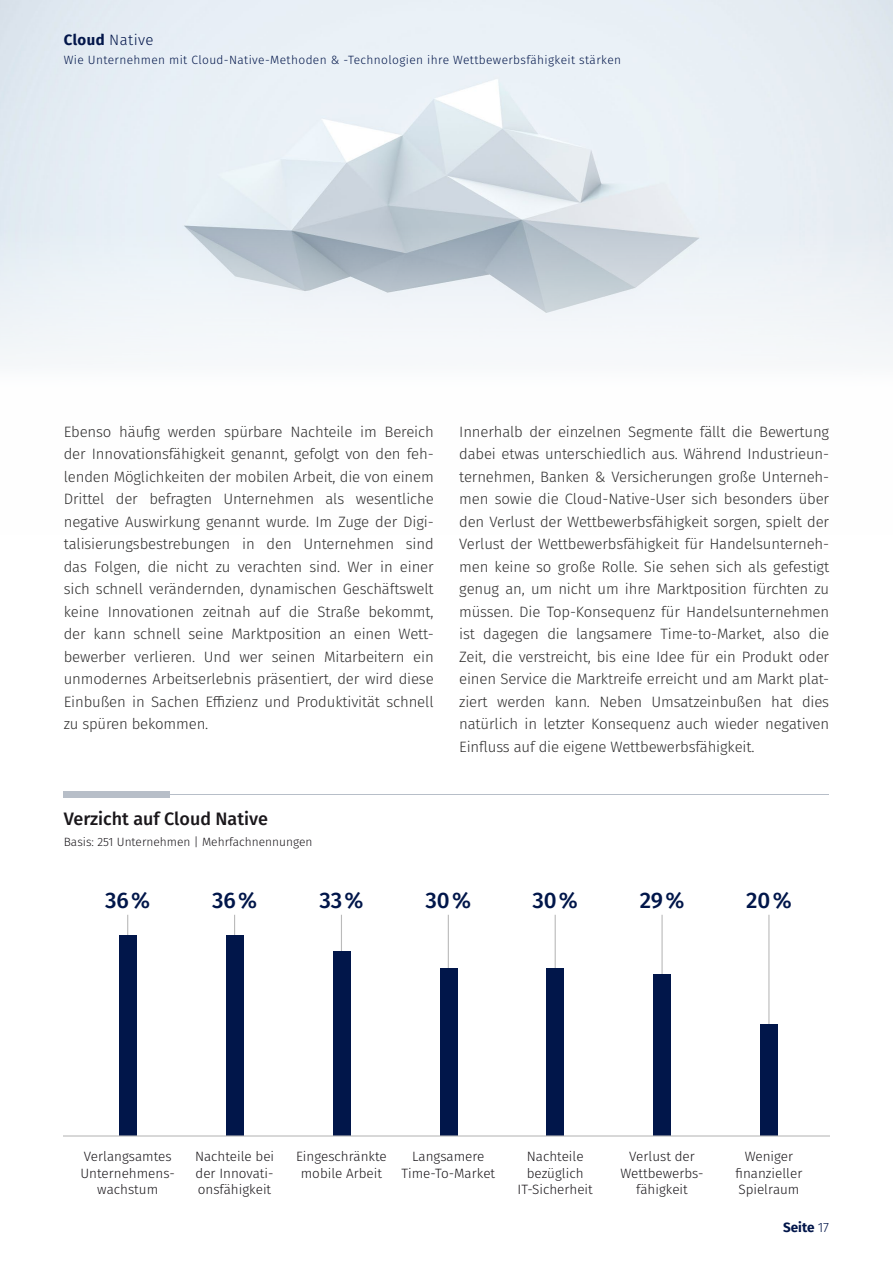
<style>
.page{position:relative;width:893px;height:1263px;background:#fff}
.page>*{position:absolute;margin:0;border:0;box-sizing:border-box;transform-origin:0 0}
.t1{font:500 22.5px "Fira Sans";color:#01164a}
.t2{font:500 18px "Fira Sans";color:#1a171b}
.t3{font:300 15px/22.5px "Fira Sans";letter-spacing:-.01em;color:#302f2f;text-align:justify}
.t4{font:300 15px "Fira Sans";letter-spacing:.03em;color:#02164a}
.t5{font:300 13.5px/16.2px "Fira Sans";color:#1a171b;text-align:center}
.t6{font:700 13.5px "Fira Sans";color:#02164a}
.t7{font:300 12px "Fira Sans";letter-spacing:.03em;color:#02164a}
.t8{font:300 12px "Fira Sans";color:#1a171b}
.s1{font-weight:700}
.s2{font-weight:300}
</style>
<div class="page">
<hr style="left:127px;top:915px;width:1px;height:158px;background:#bababa">
<hr style="left:234px;top:915px;width:1px;height:158px;background:#bababa">
<hr style="left:341px;top:915px;width:1px;height:158px;background:#bababa">
<hr style="left:448px;top:915px;width:1px;height:158px;background:#bababa">
<hr style="left:555px;top:915px;width:1px;height:158px;background:#bababa">
<hr style="left:661px;top:915px;width:2px;height:158px;background:#bababa">
<hr style="left:768px;top:915px;width:1px;height:158px;background:#bababa">
<div style="left:120px;top:935px;width:17px;height:201px;background:#01164a"></div>
<div style="left:227px;top:935px;width:17px;height:201px;background:#01164a"></div>
<div style="left:333px;top:952px;width:17px;height:184px;background:#01164a"></div>
<div style="left:440px;top:969px;width:17px;height:167px;background:#01164a"></div>
<div style="left:547px;top:969px;width:17px;height:167px;background:#01164a"></div>
<div style="left:653px;top:974px;width:18px;height:162px;background:#01164a"></div>
<div style="left:760px;top:1024px;width:17px;height:112px;background:#01164a"></div>
<hr style="left:64px;top:1135px;width:765px;height:1px;background:#bababa">
<div style="left:64px;top:791px;width:106px;height:7px;background:#b7bec8"></div>
<hr style="left:64px;top:794px;width:765px;height:1px;background:#b7bec8">
<p class="t4" style="left:64px;top:29px;width:91px"><span class="s1">Cloud</span> Native</p>
<p class="t7" style="left:64px;top:51px;width:559px">Wie Unternehmen mit Cloud-Native-Methoden &amp; -Technologien ihre Wettbewerbsfähigkeit stärken</p>
<p class="t3" style="left:64px;top:420px;width:371px">Ebenso häufig werden spürbare Nachteile im Bereich der Innovationsfähigkeit genannt, gefolgt von den feh&shy;lenden Möglichkeiten der mobilen Arbeit, die von einem Drittel der befragten Unternehmen als wesentliche negative Auswirkung genannt wurde. Im Zuge der Digi&shy;talisierungsbestrebungen in den Unternehmen sind das Folgen, die nicht zu verachten sind. Wer in einer sich schnell verändernden, dynamischen Geschäftswelt keine Innovationen zeitnah auf die Straße bekommt, der kann schnell seine Marktposition an einen Wett&shy;bewerber verlieren. Und wer seinen Mitarbeitern ein unmodernes Arbeitserlebnis präsentiert, der wird diese Einbußen in Sachen Effizienz und Produktivität schnell zu spüren bekommen.</p>
<p class="t3" style="left:459px;top:420px;width:371px">Innerhalb der einzelnen Segmente fällt die Bewertung dabei etwas unterschiedlich aus. Während Industrieun&shy;ternehmen, Banken &amp; Versicherungen große Unterneh&shy;men sowie die Cloud-Native-User sich besonders über den Verlust der Wettbewerbsfähigkeit sorgen, spielt der Verlust der Wettbewerbsfähigkeit für Handelsunterneh&shy;men keine so große Rolle. Sie sehen sich als gefestigt genug an, um nicht um ihre Marktposition fürchten zu müssen. Die Top-Konsequenz für Handelsunternehmen ist dagegen die langsamere Time-to-Market, also die Zeit, die verstreicht, bis eine Idee für ein Produkt oder einen Service die Marktreife erreicht und am Markt plat&shy;ziert werden kann. Neben Umsatzeinbußen hat dies natürlich in letzter Konsequenz auch wieder negativen Einfluss auf die eigene Wettbewerbsfähigkeit.</p>
<p class="t2" style="left:64px;top:805px;width:206px">Verzicht auf Cloud Native</p>
<p class="t8" style="left:64px;top:833px;width:250px">Basis: 251 Unternehmen | Mehrfachnennungen</p>
<h1 class="t1" style="left:105px;top:882px;width:47px">36 %</h1>
<h1 class="t1" style="left:212px;top:882px;width:47px">36 %</h1>
<h1 class="t1" style="left:319px;top:882px;width:46px">33 %</h1>
<h1 class="t1" style="left:425px;top:882px;width:47px">30 %</h1>
<h1 class="t1" style="left:532px;top:882px;width:47px">30 %</h1>
<h1 class="t1" style="left:640px;top:882px;width:46px">29 %</h1>
<h1 class="t1" style="left:746px;top:882px;width:47px">20 %</h1>
<p class="t5" style="left:81px;top:1148px;width:96px">Verlangsamtes<br>Unternehmens&shy;wachstum</p>
<p class="t5" style="left:195px;top:1148px;width:81px;text-align:justify">Nachteile bei der Innovati&shy;onsfähigkeit</p>
<p class="t5" style="left:296px;top:1148px;width:92px">Eingeschränkte mobile Arbeit</p>
<p class="t5" style="left:401px;top:1148px;width:95px">Langsamere<br>Time-To-Market</p>
<p class="t5" style="left:518px;top:1148px;width:77px">Nachteile bezüglich<br>IT-Sicherheit</p>
<p class="t5" style="left:620px;top:1148px;width:85px">Verlust der<br>Wettbewerbs&shy;fähigkeit</p>
<p class="t5" style="left:735px;top:1148px;width:68px">Weniger finanzieller<br>Spielraum</p>
<p class="t6" style="left:783px;top:1216px;width:48px">Seite <span class="s2">17</span></p>
</div>
